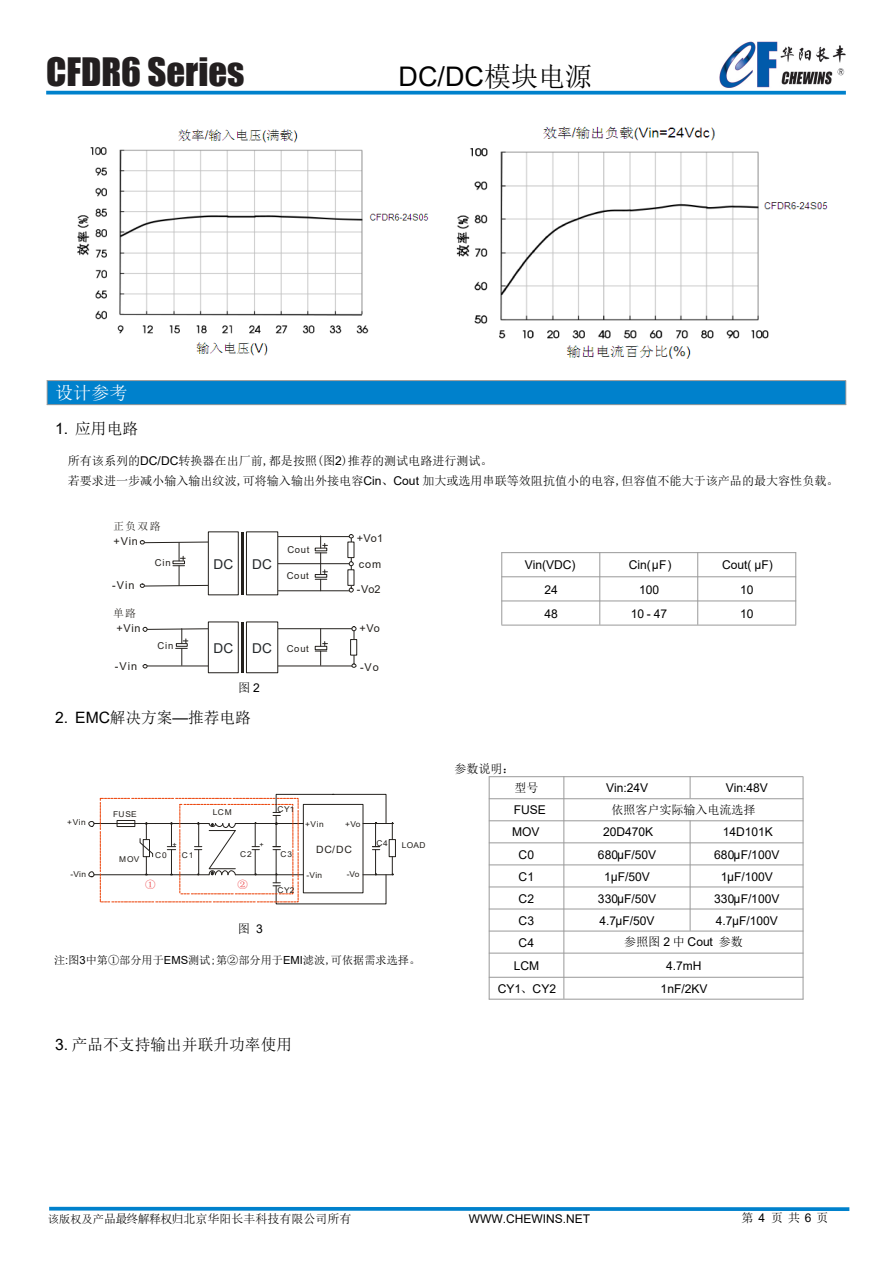
<style>
.page{position:relative;width:893px;height:1263px;background:#fff}
.page>*{position:absolute;margin:0;border:0;box-sizing:border-box;transform-origin:0 0}
.t1{font:36px "Impact";color:#231f20}
.t2{font:27px "Arial";color:#000}
.t3{font:18px "Sim Sun";color:#fff}
.t4{font:15.6px "Sim Sun";color:#000}
.t5{font:13.5px "Arial";color:#24282b}
.t6{font:12.15px "Arial";color:#000}
.t7{font:12.15px/20.5px "Sim Sun";color:#000}
.t8{font:12px "Sim Sun";color:#000}
.t9{font:12px "Arial";color:#000}
.t10{font:11.1px "Sim Sun";color:#000}
.t11{font:10.8px "Arial";letter-spacing:.07em;color:#24211d}
.t12{font:10.8px "Sim Sun";letter-spacing:.125em;color:#24211d}
.t13{font:10.05px "Arial";color:#24211d;scale:1.04 1}
.t14{font:10.05px "Sim Sun";color:#ec3a3e;scale:1.04 1}
.t15{font:9.45px "Arial";letter-spacing:.07em;color:#24211d}
.t16{font:8.1px "Arial";letter-spacing:.05em;color:#24211d;scale:1.04 1}
.t17{font:7.05px "Arial";color:#24211d;scale:1.04 1}
.s1{font-family:"Sim Sun"}
.s2{font-family:"Arial"}
.s3{font-size:11.1px}
</style>
<div class="page">
<svg style="left:46px;top:91px;width:800px;height:4px;background:#1c8fd1"></svg>
<div style="left:47px;top:381px;width:799px;height:23px;background:#0081cc"></div>
<div style="left:351px;top:639px;width:6px;height:16px;border:1px solid #24211d"></div>
<svg style="left:352px;top:627px;width:4px;height:4px"></svg>
<hr style="left:241px;top:622px;width:2px;height:51px;background:#24211d">
<div style="left:208px;top:622px;width:30px;height:51px;border:1px solid #24211d"></div>
<div style="left:246px;top:622px;width:32px;height:51px;border:1px solid #24211d"></div>
<div style="left:274px;top:537px;width:77px;height:27px;border:1px solid #24211d"></div>
<div style="left:348px;top:542px;width:6px;height:16px;background:#fff"></div>
<hr style="left:241px;top:532px;width:2px;height:63px;background:#24211d">
<div style="left:246px;top:532px;width:32px;height:63px;background:#fff"></div>
<div style="left:246px;top:532px;width:32px;height:63px;border:1px solid #24211d"></div>
<hr style="left:278px;top:590px;width:73px;height:1px;background:#24211d">
<svg style="left:349px;top:562px;width:4px;height:30px"></svg>
<svg style="left:315px;top:536px;width:12px;height:55px"></svg>
<svg style="left:315px;top:629px;width:12px;height:36px"></svg>
<div style="left:315px;top:646px;width:12px;height:4px;border:1px solid #24211d"></div>
<svg style="left:140px;top:541px;width:69px;height:46px"></svg>
<svg style="left:143px;top:627px;width:67px;height:41px"></svg>
<hr style="left:501px;top:552px;width:295px;height:1px;background:#999">
<hr style="left:501px;top:576px;width:295px;height:1px;background:#999">
<hr style="left:501px;top:601px;width:295px;height:1px;background:#999">
<hr style="left:501px;top:625px;width:295px;height:1px;background:#999">
<hr style="left:501px;top:552px;width:1px;height:73px;background:#999">
<hr style="left:599px;top:552px;width:1px;height:73px;background:#999">
<hr style="left:697px;top:552px;width:1px;height:73px;background:#999">
<hr style="left:795px;top:552px;width:1px;height:73px;background:#999">
<hr style="left:94px;top:823px;width:62px;height:1px;background:#24211d">
<hr style="left:94px;top:874px;width:115px;height:1px;background:#24211d">
<svg style="left:89px;top:821px;width:5px;height:5px"></svg>
<svg style="left:89px;top:872px;width:5px;height:5px"></svg>
<svg style="left:100px;top:794px;width:294px;height:111px"></svg>
<hr style="left:489px;top:776px;width:314px;height:1px;background:#999">
<hr style="left:489px;top:798px;width:314px;height:1px;background:#999">
<hr style="left:489px;top:820px;width:314px;height:1px;background:#999">
<hr style="left:489px;top:842px;width:314px;height:1px;background:#999">
<hr style="left:489px;top:864px;width:314px;height:1px;background:#999">
<hr style="left:489px;top:887px;width:314px;height:1px;background:#999">
<hr style="left:489px;top:909px;width:314px;height:1px;background:#999">
<hr style="left:489px;top:931px;width:314px;height:1px;background:#999">
<hr style="left:489px;top:953px;width:314px;height:1px;background:#999">
<hr style="left:489px;top:977px;width:314px;height:1px;background:#999">
<hr style="left:489px;top:999px;width:314px;height:1px;background:#999">
<hr style="left:489px;top:776px;width:1px;height:223px;background:#999">
<hr style="left:563px;top:776px;width:1px;height:223px;background:#999">
<svg style="left:690px;top:776px;width:1px;height:22px"></svg>
<hr style="left:690px;top:820px;width:1px;height:111px;background:#999">
<hr style="left:803px;top:777px;width:1px;height:222px;background:#999">
<hr style="left:47px;top:380px;width:799px;height:1px;background:#999">
<hr style="left:47px;top:404px;width:799px;height:1px;background:#999">
<svg style="left:47px;top:381px;width:1px;height:23px"></svg>
<svg style="left:845px;top:381px;width:1px;height:23px"></svg>
<svg style="left:49px;top:1207px;width:800px;height:4px;background:#1289cf"></svg>
<img style="left:77px;top:129px;width:352px;height:227px">
<img style="left:456px;top:126px;width:372px;height:233px">
<img style="left:720px;top:41px;width:126px;height:47px">
<h1 class="t1" style="left:46px;top:44px;width:200px">CFDR6 Series</h1>
<h2 class="t2" style="left:399px;top:58px;width:195px">DC/DC<span class="s1">模块电源</span></h2>
<h3 class="t3" style="left:55px;top:384px;width:74px">设计参考</h3>
<p class="t4" style="left:55px;top:420px;width:84px"><span class="s2">1.</span> 应用电路</p>
<p class="t7" style="left:68px;top:450px;width:772px">所有该系列的<span class="s2">DC/DC</span>转换器在出厂前,都是按照(图<span class="s2">2</span>)推荐的测试电路进行测试。<br>若要求进一步减小输入输出纹波,可将输入输出外接电容<span class="s2">Cin</span>、<span class="s2">Cout</span> 加大或选用串联等效阻抗值小的电容,但容值不能大于该产品的最大容性负载。</p>
<p class="t12" style="left:113px;top:520px;width:49px">正负双路</p>
<p class="t11" style="left:114px;top:534px;width:26px">+Vin</p>
<p class="t11" style="left:112px;top:578px;width:24px">-Vin</p>
<p class="t12" style="left:113px;top:608px;width:25px">单路</p>
<p class="t11" style="left:116px;top:621px;width:26px">+Vin</p>
<p class="t11" style="left:115px;top:659px;width:24px">-Vin</p>
<p class="t15" style="left:287px;top:543px;width:24px">Cout</p>
<p class="t11" style="left:357px;top:531px;width:28px">+Vo1</p>
<p class="t15" style="left:155px;top:556px;width:17px">Cin</p>
<p class="t11" style="left:359px;top:557px;width:24px">com</p>
<p class="t5" style="left:214px;top:555px;width:21px">DC</p>
<p class="t5" style="left:252px;top:555px;width:21px">DC</p>
<p class="t15" style="left:158px;top:639px;width:17px">Cin</p>
<p class="t15" style="left:287px;top:569px;width:24px">Cout</p>
<p class="t5" style="left:214px;top:639px;width:21px">DC</p>
<p class="t5" style="left:252px;top:639px;width:21px">DC</p>
<p class="t7" style="left:238px;top:677px;width:23px">图 <span class="s2">2</span></p>
<p class="t15" style="left:287px;top:642px;width:24px">Cout</p>
<p class="t11" style="left:357px;top:582px;width:25px">-Vo2</p>
<p class="t11" style="left:360px;top:621px;width:22px">+Vo</p>
<p class="t11" style="left:360px;top:660px;width:20px">-Vo</p>
<p class="t4" style="left:55px;top:710px;width:197px"><span class="s2">2. EMC</span>解决方案<span class="s2">—</span>推荐电路</p>
<p class="t16" style="left:67px;top:817px;width:19px">+Vin</p>
<p class="t16" style="left:70px;top:868px;width:17px">-Vin</p>
<p class="t16" style="left:113px;top:808px;width:24px">FUSE</p>
<p class="t16" style="left:213px;top:807px;width:20px">LCM</p>
<p class="t16" style="left:277px;top:804px;width:18px">CY1</p>
<p class="t16" style="left:305px;top:819px;width:19px">+Vin</p>
<p class="t16" style="left:345px;top:819px;width:16px">+Vo</p>
<p class="t16" style="left:119px;top:854px;width:21px">MOV</p>
<p class="t17" style="left:173px;top:839px;width:6px">+</p>
<p class="t17" style="left:259px;top:839px;width:6px">+</p>
<p class="t16" style="left:182px;top:850px;width:12px">C1</p>
<p class="t16" style="left:240px;top:849px;width:12px">C2</p>
<p class="t16" style="left:155px;top:850px;width:12px">C0</p>
<p class="t16" style="left:281px;top:848px;width:12px">C3</p>
<p class="t13" style="left:316px;top:843px;width:36px">DC/DC</p>
<p class="t16" style="left:376px;top:837px;width:12px">C4</p>
<p class="t16" style="left:402px;top:839px;width:24px">LOAD</p>
<p class="t14" style="left:145px;top:879px;width:12px">①</p>
<p class="t14" style="left:237px;top:879px;width:12px">②</p>
<p class="t16" style="left:278px;top:885px;width:18px">CY2</p>
<p class="t16" style="left:307px;top:869px;width:17px">-Vin</p>
<p class="t16" style="left:347px;top:868px;width:14px">-Vo</p>
<p class="t7" style="left:238px;top:919px;width:26px">图 <span class="s2">3</span></p>
<p class="t10" style="left:54px;top:954px;width:368px">注<span class="s2">:</span>图<span class="s2">3</span>中第①部分用于<span class="s2">EMS</span>测试;第②部分用于<span class="s2">EMI</span>滤波,可依据需求选择。</p>
<p class="t4" style="left:55px;top:1036px;width:238px"><span class="s2">3.</span> 产品不支持输出并联升功率使用</p>
<p class="t6" style="left:525px;top:557px;width:52px">Vin(VDC)</p>
<p class="t6" style="left:629px;top:557px;width:44px">Cin(µF)</p>
<p class="t6" style="left:722px;top:557px;width:52px">Cout( µF)</p>
<p class="t6" style="left:544px;top:581px;width:15px">24</p>
<p class="t6" style="left:639px;top:581px;width:22px">100</p>
<p class="t6" style="left:740px;top:581px;width:15px">10</p>
<p class="t6" style="left:544px;top:605px;width:15px">48</p>
<p class="t6" style="left:631px;top:605px;width:38px">10- 47</p>
<p class="t6" style="left:740px;top:605px;width:15px">10</p>
<p class="t7" style="left:514px;top:759px;width:26px;line-height:19.2px;text-indent:-60px">参数说明：<br>型号</p>
<p class="t6" style="left:606px;top:780px;width:44px">Vin:24V</p>
<p class="t6" style="left:726px;top:780px;width:44px">Vin:48V</p>
<p class="t6" style="left:514px;top:802px;width:33px">FUSE</p>
<p class="t7" style="left:611px;top:799px;width:146px">依照客户实际输入电流选择</p>
<p class="t6" style="left:512px;top:824px;width:29px">MOV</p>
<p class="t6" style="left:603px;top:824px;width:52px">20D470K</p>
<p class="t6" style="left:723px;top:824px;width:52px">14D101K</p>
<p class="t6" style="left:519px;top:846px;width:17px">C0</p>
<p class="t6" style="left:598px;top:846px;width:60px">680µF/50V</p>
<p class="t6" style="left:714px;top:846px;width:67px">680µF/100V</p>
<p class="t6" style="left:519px;top:868px;width:17px">C1</p>
<p class="t6" style="left:604px;top:868px;width:47px">1µF/50V</p>
<p class="t6" style="left:721px;top:868px;width:54px">1µF/100V</p>
<p class="t6" style="left:519px;top:890px;width:17px">C2</p>
<p class="t6" style="left:598px;top:890px;width:60px">330µF/50V</p>
<p class="t6" style="left:714px;top:890px;width:67px">330µF/100V</p>
<p class="t6" style="left:519px;top:912px;width:17px">C3</p>
<p class="t6" style="left:599px;top:912px;width:57px">4.7µF/50V</p>
<p class="t6" style="left:716px;top:912px;width:63px">4.7µF/100V</p>
<p class="t6" style="left:519px;top:934px;width:17px">C4</p>
<p class="t7" style="left:624px;top:932px;width:120px">参照图 <span class="s2">2</span> 中 <span class="s2">Cout</span> 参数</p>
<p class="t6" style="left:514px;top:957px;width:27px">LCM</p>
<p class="t6" style="left:666px;top:957px;width:37px">4.7mH</p>
<p class="t6" style="left:498px;top:980px;width:60px">CY1<span class="s1">、</span>CY2</p>
<p class="t6" style="left:661px;top:980px;width:48px">1nF/2KV</p>
<p class="t8" style="left:48px;top:1213px;width:305px"><span class="s3">该版权及产</span>品最终解释权归北京华阳长丰科技有限公司所有</p>
<p class="t9" style="left:469px;top:1211px;width:123px">WWW.CHEWINS.NET</p>
<p class="t8" style="left:741px;top:1212px;width:89px">第<span class="s2">4</span>页共<span class="s2">6</span>页</p>
</div>
